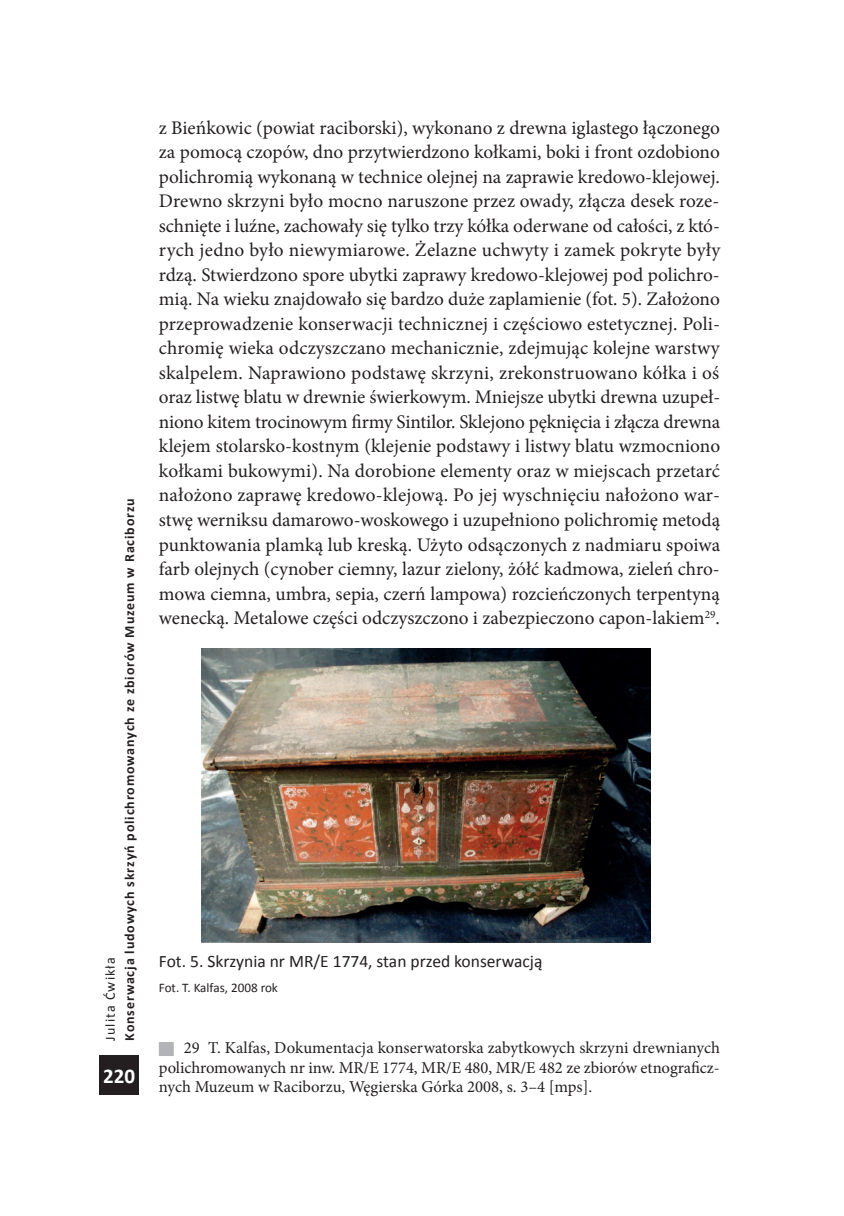
<style>
.page{position:relative;width:844px;height:1216px;background:#fff}
.page>*{position:absolute;margin:0;border:0;box-sizing:border-box;transform-origin:0 0}
.t1{font:700 21px "Calibri";color:#fff}
.t2{font:19.25px/24.5px "Minion Pro";color:#231f20;text-align:justify}
.t3{font:17.5px "Calibri";color:#231f20}
.t4{font:16.62px/19.2px "Minion Pro";color:#231f20;text-align:justify}
.t5{font:700 14px "Calibri";letter-spacing:.06em;color:#231f20}
.t6{font:14px "Calibri";letter-spacing:.08em;color:#231f20}
.t7{font:13.12px "Calibri";color:#231f20}
</style>
<div class="page">
<div style="left:99px;top:1055px;width:40px;height:40px;background:#231f20"></div>
<div style="left:159px;top:1041px;width:15px;height:14px;background:#b2b3b7"></div>
<img style="left:202px;top:648px;width:448px;height:294px">
<p class="t6" style="left:101px;top:1040px;width:85px;rotate:-90deg">Julita Ćwikła</p>
<p class="t5" style="left:120px;top:1040px;width:544px;rotate:-90deg">Konserwacja ludowych skrzyń polichromowanych ze zbiorów Muzeum w Raciborzu</p>
<p class="t1" style="left:103px;top:1062px;width:33px">220</p>
<p class="t2" style="left:159px;top:115px;width:563px">z Bieńkowic (powiat raciborski), wykonano z drewna iglastego łączonego za pomocą czopów, dno przytwierdzono kołkami, boki i front ozdobiono polichromią wykonaną w technice olejnej na zaprawie kredowo-klejowej.<br>Drewno skrzyni było mocno naruszone przez owady, złącza desek roze&shy;schnięte i luźne, zachowały się tylko trzy kółka oderwane od całości, z któ&shy;rych jedno było niewymiarowe. Żelazne uchwyty i zamek pokryte były rdzą. Stwierdzono spore ubytki zaprawy kredowo-klejowej pod polichro&shy;mią. Na wieku znajdowało się bardzo duże zaplamienie (fot. 5). Założono przeprowadzenie konserwacji technicznej i częściowo estetycznej. Poli&shy;chromię wieka odczyszczano mechanicznie, zdejmując kolejne warstwy skalpelem. Naprawiono podstawę skrzyni, zrekonstruowano kółka i oś oraz listwę blatu w drewnie świerkowym. Mniejsze ubytki drewna uzupeł&shy;niono kitem trocinowym firmy Sintilor. Sklejono pęknięcia i złącza drewna klejem stolarsko-kostnym (klejenie podstawy i listwy blatu wzmocniono kołkami bukowymi). Na dorobione elementy oraz w miejscach przetarć nałożono zaprawę kredowo-klejową. Po jej wyschnięciu nałożono war&shy;stwę werniksu damarowo-woskowego i uzupełniono polichromię metodą punktowania plamką lub kreską. Użyto odsączonych z nadmiaru spoiwa farb olejnych (cynober ciemny, lazur zielony, żółć kadmowa, zieleń chro&shy;mowa ciemna, umbra, sepia, czerń lampowa) rozcieńczonych terpentyną wenecką. Metalowe części odczyszczono i zabezpieczono capon-lakiem<sup>29</sup>.</p>
<p class="t3" style="left:159px;top:950px;width:385px">Fot. 5. Skrzynia nr MR/E 1774, stan przed konserwacją</p>
<p class="t7" style="left:159px;top:978px;width:120px">Fot. T. Kalfas, 2008 rok</p>
<p class="t4" style="left:159px;top:1038px;width:562px;text-indent:25px">29 T. Kalfas, Dokumentacja konserwatorska zabytkowych skrzyni drewnianych polichromowanych nr inw. MR/E 1774, MR/E 480, MR/E 482 ze zbiorów etnograficz&shy;nych Muzeum w Raciborzu, Węgierska Górka 2008, s. 3–4 [mps].</p>
</div>
